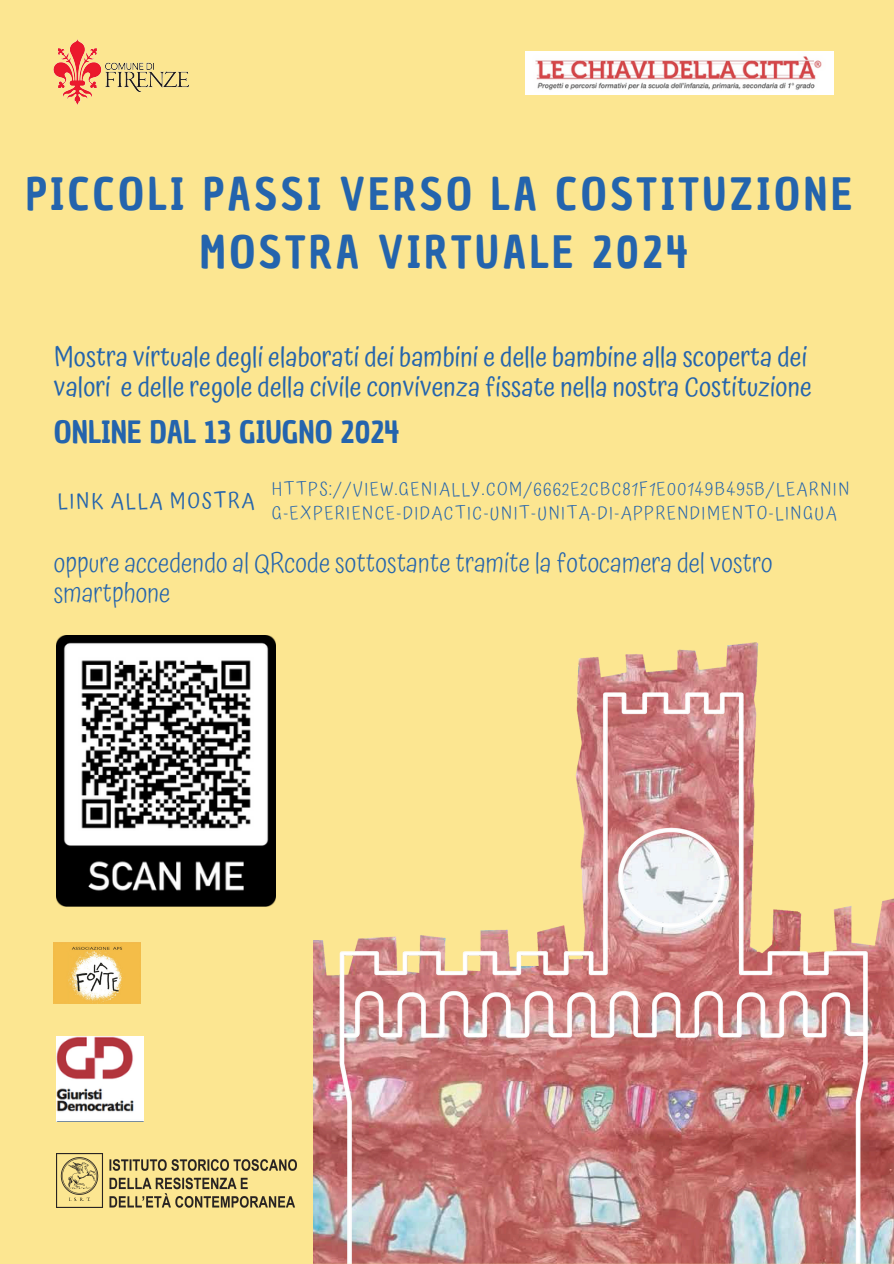
<style>
.page{position:relative;width:894px;height:1264px;background:#fff}
.page>*{position:absolute;margin:0;border:0;box-sizing:border-box;transform-origin:0 0}
.t1{font:43.5px/57.3px "Chau Philomene One";letter-spacing:.08em;color:#2464ad;text-align:center}
.t2{font:30px "Chau Philomene One";color:#2464ad}
.t3{font:27px/29.2px "Atma";color:#2464ad}
.t4{font:300 27px/29.2px "Atma";color:#2464ad}
.t5{font:21.15px "Atma";letter-spacing:.08em;color:#2464ad}
.t6{font:300 18px/23.7px "Atma";letter-spacing:.08em;color:#2464ad}
</style>
<div class="page">
<div style="left:0;top:0;width:893px;height:1263px;background:#fce691"></div>
<img style="left:313px;top:642px;width:580px;height:621px">
<img style="left:525px;top:51px;width:308px;height:44px">
<img style="left:57px;top:1036px;width:86px;height:85px">
<img style="left:57px;top:1153px;width:239px;height:54px">
<img style="left:54px;top:942px;width:87px;height:61px">
<img style="left:57px;top:635px;width:218px;height:271px">
<img style="left:53px;top:39px;width:137px;height:66px">
<p class="t1" style="left:26px;top:166px;width:827px">PICCOLI PASSI VERSO LA COSTITUZIONE<br>MOSTRA VIRTUALE 2024</p>
<p class="t3" style="left:54px;top:342px;width:759px">Mostra virtuale degli elaborati dei bambini e delle bambine alla scoperta dei valori e delle regole della civile convivenza fissate nella nostra Costituzione</p>
<h5 class="t2" style="left:54px;top:412px;width:347px">ONLINE DAL 13 GIUGNO 2024</h5>
<p class="t5" style="left:58px;top:488px;width:198px">LINK ALLA MOSTRA</p>
<p class="t6" style="left:272px;top:477px;width:579px">HTTPS://VIEW.GENIALLY.COM/6662E2CBC81F1E00149B495B/LEARNIN<br>G-EXPERIENCE-DIDACTIC-UNIT-UNITA-DI-APPRENDIMENTO-LINGUA</p>
<h4 class="t4" style="left:54px;top:548px;width:720px">oppure accedendo al QRcode sottostante tramite la fotocamera del vostro smartphone</h4>
</div>
